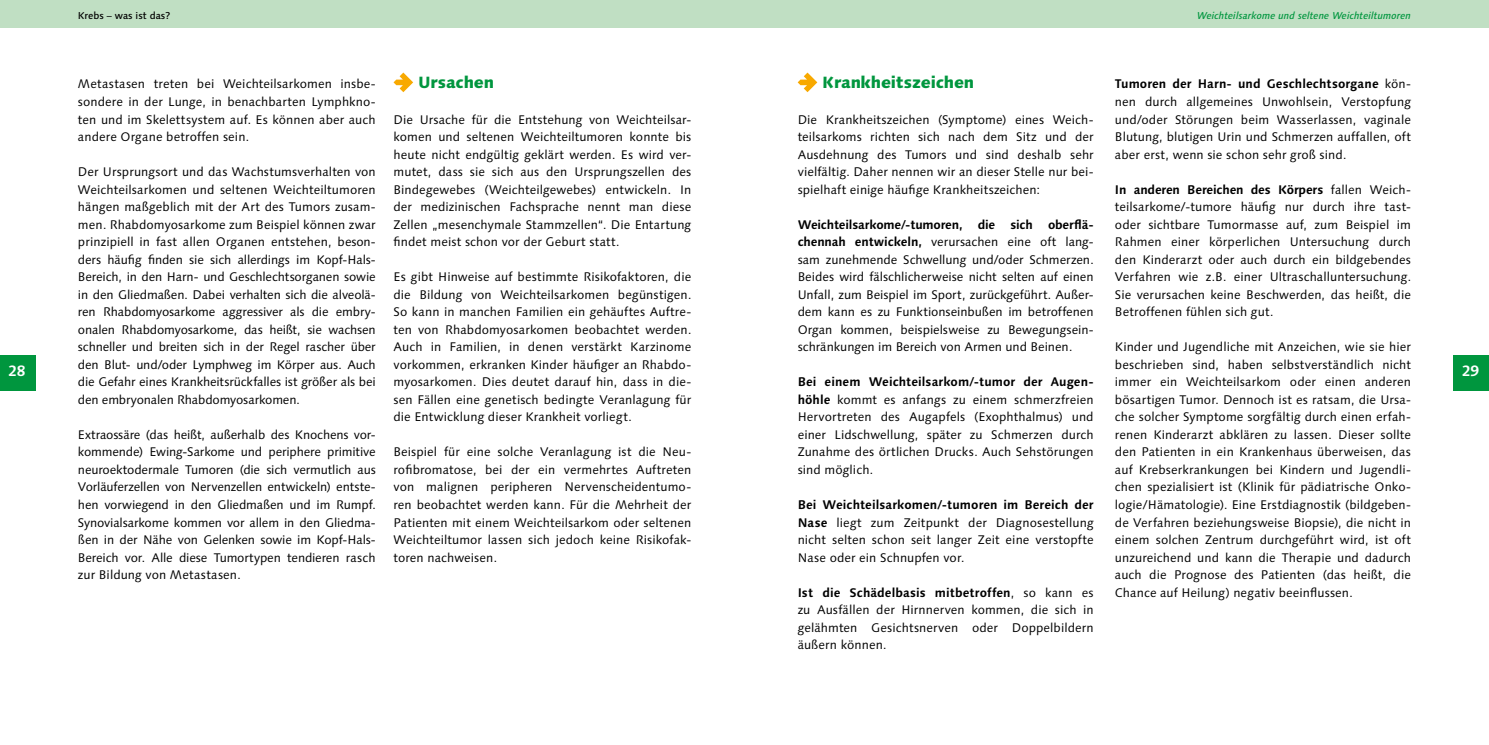
<style>
.page{position:relative;width:1489px;height:745px;background:#fff}
.page>*{position:absolute;margin:0;border:0;box-sizing:border-box;transform-origin:0 0}
.t1{font:800 16.25px "Linotype Syntax";letter-spacing:-.01em;color:#00963e}
.t2{font:700 15px "Linotype Syntax";color:#fff}
.t3{font:12.5px/17.5px "Linotype Syntax";letter-spacing:.005em;color:#000;text-align:justify}
.t4{font:italic 500 10px "Linotype Syntax";color:#00963e}
.t5{font:500 10px "Linotype Syntax";color:#000}
.s1{font-weight:700}
</style>
<div class="page">
<div style="left:0;top:354px;width:35px;height:36px;background:#00963e"></div>
<div style="left:1453px;top:354px;width:35px;height:36px;background:#00963e"></div>
<div style="left:0;top:0;width:1488px;height:27px;background:#c0dfc3"></div>
<svg style="left:393px;top:72px;width:20px;height:20px"></svg>
<svg style="left:797px;top:72px;width:20px;height:20px"></svg>
<p class="t5" style="left:78px;top:9px;width:94px">Krebs – was ist das?</p>
<p class="t4" style="left:1196px;top:9px;width:215px">Weichteilsarkome und seltene Weichteiltumoren</p>
<h1 class="t1" style="left:418px;top:72px;width:77px">Ursachen</h1>
<p class="t3" style="left:393px;top:110px;width:299px">Die Ursache für die Entstehung von Weichteilsar&shy;komen und seltenen Weichteiltumoren konnte bis heute nicht endgültig geklärt werden. Es wird ver&shy;mutet, dass sie sich aus den Ursprungszellen des Bindegewebes (Weichteilgewebes) entwickeln. In der medizinischen Fachsprache nennt man diese Zellen „mesenchymale Stammzellen“. Die Entartung findet meist schon vor der Geburt statt.</p>
<p class="t3" style="left:393px;top:268px;width:299px">Es gibt Hinweise auf bestimmte Risikofaktoren, die die Bildung von Weichteilsarkomen begünstigen.<br>So kann in manchen Familien ein gehäuftes Auftre&shy;ten von Rhabdomyosarkomen beobachtet werden.<br>Auch in Familien, in denen verstärkt Karzinome vorkommen, erkranken Kinder häufiger an Rhabdo&shy;myosarkomen. Dies deutet darauf hin, dass in die&shy;sen Fällen eine genetisch bedingte Veranlagung für die Entwicklung dieser Krankheit vorliegt.</p>
<p class="t3" style="left:393px;top:443px;width:299px">Beispiel für eine solche Veranlagung ist die Neu&shy;rofibromatose, bei der ein vermehrtes Auftreten von malignen peripheren Nervenscheidentumo&shy;ren beobachtet werden kann. Für die Mehrheit der Patienten mit einem Weichteilsarkom oder seltenen Weichteiltumor lassen sich jedoch keine Risikofak&shy;toren nachweisen.</p>
<h1 class="t1" style="left:822px;top:72px;width:153px">Krankheitszeichen</h1>
<p class="t3" style="left:797px;top:110px;width:297px">Die Krankheitszeichen (Symptome) eines Weich&shy;teilsarkoms richten sich nach dem Sitz und der Ausdehnung des Tumors und sind deshalb sehr vielfältig. Daher nennen wir an dieser Stelle nur bei&shy;spielhaft einige häufige Krankheitszeichen:</p>
<p class="t3" style="left:797px;top:215px;width:297px"><span class="s1">Weichteilsarkome/-tumoren, die sich oberflä&shy;chennah entwickeln,</span> verursachen eine oft lang&shy;sam zunehmende Schwellung und/oder Schmerzen.<br>Beides wird fälschlicherweise nicht selten auf einen Unfall, zum Beispiel im Sport, zurückgeführt. Außer&shy;dem kann es zu Funktionseinbußen im betroffenen Organ kommen, beispielsweise zu Bewegungsein&shy;schränkungen im Bereich von Armen und Beinen.</p>
<p class="t3" style="left:797px;top:373px;width:297px"><span class="s1">Bei einem Weichteilsarkom/-tumor der Augen&shy;höhle</span> kommt es anfangs zu einem schmerzfreien Hervortreten des Augapfels (Exophthalmus) und einer Lidschwellung, später zu Schmerzen durch Zunahme des örtlichen Drucks. Auch Sehstörungen sind möglich.</p>
<p class="t3" style="left:797px;top:495px;width:297px"><span class="s1">Bei Weichteilsarkomen/-tumoren im Bereich der Nase</span> liegt zum Zeitpunkt der Diagnosestellung nicht selten schon seit langer Zeit eine verstopfte Nase oder ein Schnupfen vor.</p>
<p class="t3" style="left:797px;top:583px;width:297px"><span class="s1">Ist die Schädelbasis mitbetroffen</span>, so kann es zu Ausfällen der Hirnnerven kommen, die sich in gelähmten Gesichtsnerven oder Doppelbildern äußern können.</p>
<p class="t3" style="left:1114px;top:75px;width:297px"><span class="s1">Tumoren der Harn- und Geschlechtsorgane</span> kön&shy;nen durch allgemeines Unwohlsein, Verstopfung und/oder Störungen beim Wasserlassen, vaginale Blutung, blutigen Urin und Schmerzen auffallen, oft aber erst, wenn sie schon sehr groß sind.</p>
<p class="t3" style="left:1114px;top:180px;width:297px"><span class="s1">In anderen Bereichen des Körpers</span> fallen Weich&shy;teilsarkome/-tumore häufig nur durch ihre tast&shy;oder sichtbare Tumormasse auf, zum Beispiel im Rahmen einer körperlichen Untersuchung durch den Kinderarzt oder auch durch ein bildgebendes Verfahren wie z.B. einer Ultraschalluntersuchung.<br>Sie verursachen keine Beschwerden, das heißt, die Betroffenen fühlen sich gut.</p>
<p class="t3" style="left:1114px;top:338px;width:297px">Kinder und Jugendliche mit Anzeichen, wie sie hier beschrieben sind, haben selbstverständlich nicht immer ein Weichteilsarkom oder einen anderen bösartigen Tumor. Dennoch ist es ratsam, die Ursa&shy;che solcher Symptome sorgfältig durch einen erfah&shy;renen Kinderarzt abklären zu lassen. Dieser sollte den Patienten in ein Krankenhaus überweisen, das auf Krebserkrankungen bei Kindern und Jugendli&shy;chen spezialisiert ist (Klinik für pädiatrische Onko&shy;logie/Hämatologie). Eine Erstdiagnostik (bildgeben&shy;de Verfahren beziehungsweise Biopsie), die nicht in einem solchen Zentrum durchgeführt wird, ist oft unzureichend und kann die Therapie und dadurch auch die Prognose des Patienten (das heißt, die Chance auf Heilung) negativ beeinflussen.</p>
<p class="t3" style="left:78px;top:75px;width:299px">Metastasen treten bei Weichteilsarkomen insbe&shy;sondere in der Lunge, in benachbarten Lymphkno&shy;ten und im Skelettsystem auf. Es können aber auch andere Organe betroffen sein.</p>
<p class="t3" style="left:78px;top:163px;width:299px">Der Ursprungsort und das Wachstumsverhalten von Weichteilsarkomen und seltenen Weichteiltumoren hängen maßgeblich mit der Art des Tumors zusam&shy;men. Rhabdomyosarkome zum Beispiel können zwar prinzipiell in fast allen Organen entstehen, beson&shy;ders häufig finden sie sich allerdings im Kopf-Hals-Bereich, in den Harn- und Geschlechtsorganen sowie in den Gliedmaßen. Dabei verhalten sich die alveolä&shy;ren Rhabdomyosarkome aggressiver als die embry&shy;onalen Rhabdomyosarkome, das heißt, sie wachsen schneller und breiten sich in der Regel rascher über den Blut- und/oder Lymphweg im Körper aus. Auch die Gefahr eines Krankheitsrückfalles ist größer als bei den embryonalen Rhabdomyosarkomen.</p>
<p class="t3" style="left:78px;top:425px;width:299px">Extraossäre (das heißt, außerhalb des Knochens vor&shy;kommende) Ewing-Sarkome und periphere primitive neuroektodermale Tumoren (die sich vermutlich aus Vorläuferzellen von Nervenzellen entwickeln) entste&shy;hen vorwiegend in den Gliedmaßen und im Rumpf.<br>Synovialsarkome kommen vor allem in den Gliedma&shy;ßen in der Nähe von Gelenken sowie im Kopf-Hals-Bereich vor. Alle diese Tumortypen tendieren rasch zur Bildung von Metastasen.</p>
<p class="t2" style="left:8px;top:361px;width:19px">28</p>
<p class="t2" style="left:1461px;top:361px;width:19px">29</p>
</div>
